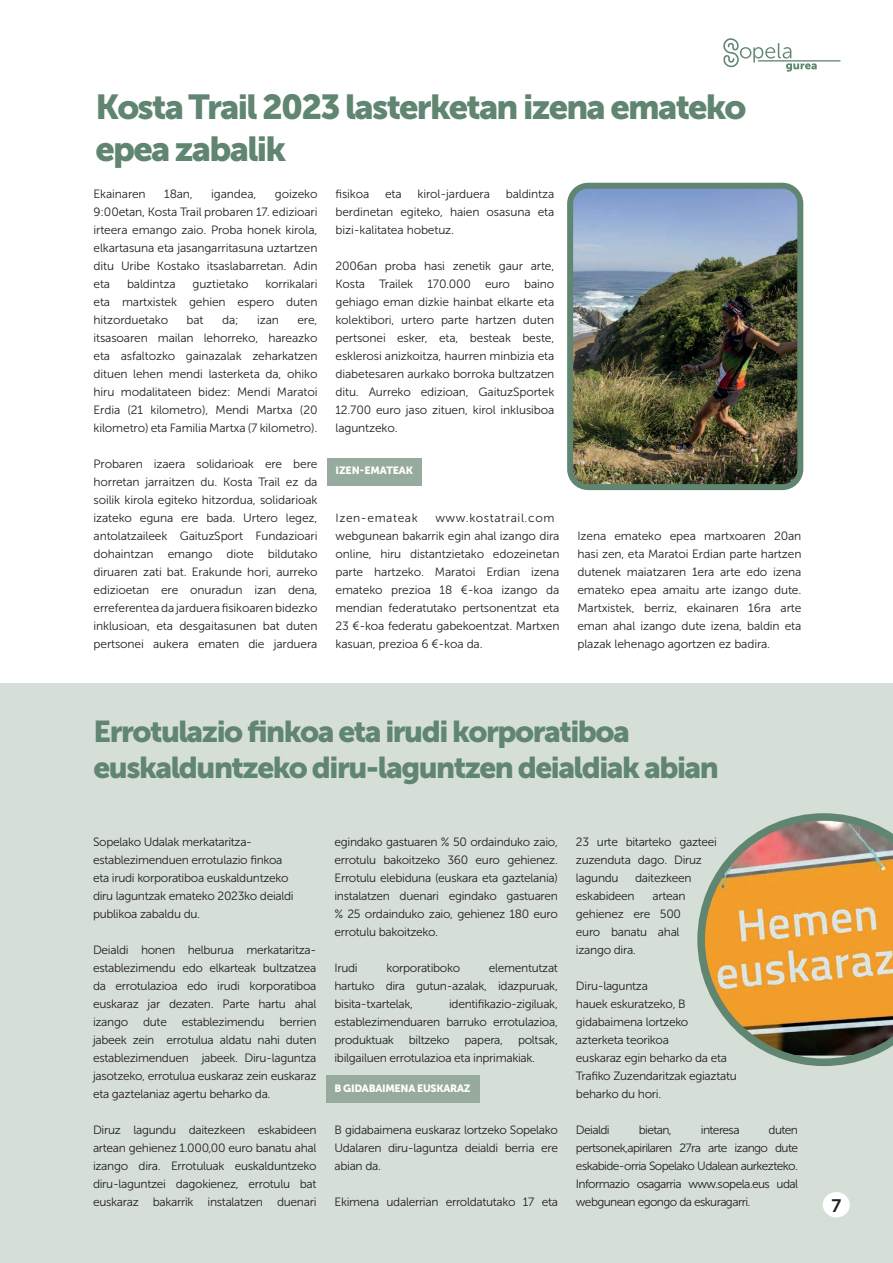
<style>
.page{position:relative;width:893px;height:1263px;background:#fff}
.page>*{position:absolute;margin:0;border:0;box-sizing:border-box;transform-origin:0 0}
.t1{font:34.5px/41.4px "Museo Sans 900";letter-spacing:-.05em;color:#608571}
.t2{font:30px/36px "Museo Sans 900";letter-spacing:-.05em;color:#608571}
.t3{font:18px "Museo Sans 700";color:#231f20}
.t4{font:12px/18px "Museo Sans 300";letter-spacing:-.025em;color:#231f20;text-align:justify}
.t5{font:12px "Museo Sans 300";letter-spacing:-.05em;color:#231f20}
.t6{font:12px "Museo Sans 300";letter-spacing:.05em;color:#231f20}
.t7{font:10.5px "Museo Sans 900";letter-spacing:-.025em;color:#fff}
</style>
<div class="page">
<div style="left:327px;top:458px;width:95px;height:27px;background:#96ab9d"></div>
<img style="left:574px;top:190px;width:222px;height:293px">
<div style="left:567px;top:183px;width:236px;height:307px;border:6px solid #608571;border-radius:18px"></div>
<div style="left:0;top:684px;width:893px;height:579px;background:#d6ded8"></div>
<img style="left:697px;top:813px;width:196px;height:253px">
<div style="left:326px;top:1075px;width:153px;height:28px;background:#96ab9d"></div>
<div style="left:823px;top:1192px;width:27px;height:25px;background:#fff;border-radius:50%"></div>
<hr style="left:758px;top:60px;width:82px;height:2px;background:#608571">
<svg style="left:723px;top:38px;width:94px;height:34px"></svg>
<h1 class="t1" style="left:95px;top:87px;width:653px">Kosta Trail 2023 lasterketan izena emateko epea zabalik</h1>
<p class="t4" style="left:94px;top:185px;width:54px">Ekainaren</p>
<p class="t4" style="left:164px;top:185px;width:30px">18an,</p>
<p class="t4" style="left:211px;top:185px;width:47px">igandea,</p>
<p class="t4" style="left:335px;top:185px;width:35px">fisikoa</p>
<p class="t4" style="left:385px;top:185px;width:18px">eta</p>
<p class="t4" style="left:418px;top:185px;width:74px">kirol-jarduera</p>
<p class="t4" style="left:94px;top:185px;width:225px;text-indent:181px">goizeko 9:00etan, Kosta Trail probaren 17. edizioari irteera emango zaio. Proba honek kirola, elkartasuna eta jasangarritasuna uztartzen ditu Uribe Kostako itsaslabarretan. Adin eta</p>
<p class="t4" style="left:335px;top:185px;width:220px;text-indent:170px">baldintza berdinetan egiteko, haien osasuna eta bizi-kalitatea hobetuz.</p>
<p class="t4" style="left:335px;top:257px;width:220px">2006an proba hasi zenetik gaur arte, Kosta Trailek 170.000 euro baino gehiago eman dizkie hainbat elkarte eta kolektibori, urtero parte hartzen duten pertsonei esker, eta, besteak beste, esklerosi anizkoitza, haurren minbizia eta diabetesaren aurkako borroka bultzatzen ditu. Aurreko edizioan, GaituzSportek 12.700 euro jaso zituen, kirol inklusiboa laguntzeko.</p>
<p class="t7" style="left:335px;top:465px;width:79px">IZEN-EMATEAK</p>
<p class="t6" style="left:335px;top:511px;width:84px">Izen-emateak</p>
<p class="t4" style="left:94px;top:275px;width:225px;text-indent:172px">korrikalari eta martxistek gehien espero duten hitzorduetako</p>
<p class="t4" style="left:127px;top:275px;width:50px">baldintza</p>
<p class="t4" style="left:192px;top:275px;width:58px">guztietako</p>
<p class="t4" style="left:187px;top:311px;width:19px">bat</p>
<p class="t4" style="left:222px;top:311px;width:18px">da;</p>
<p class="t4" style="left:257px;top:311px;width:23px">izan</p>
<p class="t4" style="left:94px;top:311px;width:225px;text-indent:204px">ere, itsasoaren mailan lehorreko, hareazko eta asfaltozko gainazalak zeharkatzen dituen lehen mendi lasterketa da, ohiko hiru modalitateen bidez: Mendi Maratoi Erdia (21 kilometro), Mendi Martxa (20 kilometro) eta Familia Martxa (7 kilometro).</p>
<p class="t4" style="left:94px;top:455px;width:225px">Probaren izaera solidarioak ere bere horretan jarraitzen du. Kosta Trail ez da soilik kirola egiteko hitzordua, solidarioak izateko eguna ere bada. Urtero legez, antolatzaileek GaituzSport Fundazioari dohaintzan emango diote bildutako diruaren zati bat. Erakunde hori, aurreko edizioetan ere onuradun izan dena, erreferentea da jarduera fisikoaren bidezko inklusioan, eta desgaitasunen bat duten pertsonei aukera ematen die jarduera</p>
<p class="t4" style="left:335px;top:509px;width:225px;text-align:left;text-indent:100px">www.kostatrail.com webgunean bakarrik egin ahal izango dira online, hiru distantzietako edozeinetan parte hartzeko. Maratoi Erdian izena emateko prezioa 18 €-koa izango da mendian federatutako pertsonentzat eta 23 €-koa federatu gabekoentzat. Martxen kasuan, prezioa 6 €-koa da.</p>
<p class="t4" style="left:577px;top:527px;width:225px">Izena emateko epea martxoaren 20an hasi zen, eta Maratoi Erdian parte hartzen dutenek maiatzaren 1era arte edo izena emateko epea amaitu arte izango dute.<br>Martxistek, berriz, ekainaren 16ra arte eman ahal izango dute izena, baldin eta plazak lehenago agortzen ez badira.</p>
<h2 class="t2" style="left:94px;top:713px;width:627px">Errotulazio finkoa eta irudi korporatiboa euskalduntzeko diru-laguntzen deialdiak abian</h2>
<p class="t4" style="left:93px;top:833px;width:202px;text-align:left">Sopelako Udalak merkataritza&shy;establezimenduen errotulazio finkoa eta irudi korporatiboa euskalduntzeko diru laguntzak emateko 2023ko deialdi publikoa zabaldu du.</p>
<p class="t4" style="left:93px;top:941px;width:225px">Deialdi honen helburua merkataritza&shy;establezimendu edo elkarteak bultzatzea da errotulazioa edo irudi korporatiboa euskaraz jar dezaten. Parte hartu ahal izango dute establezimendu berrien jabeek zein errotulua aldatu nahi duten establezimenduen jabeek. Diru-laguntza jasotzeko, errotulua euskaraz zein euskaraz eta gaztelaniaz agertu beharko da.</p>
<p class="t4" style="left:93px;top:1121px;width:225px">Diruz lagundu daitezkeen eskabideen artean gehienez 1.000,00 euro banatu ahal izango dira. Errotuluak euskalduntzeko diru-laguntzei dagokienez, errotulu bat euskaraz bakarrik instalatzen duenari</p>
<p class="t4" style="left:334px;top:833px;width:225px">egindako gastuaren % 50 ordainduko zaio, errotulu bakoitzeko 360 euro gehienez.<br>Errotulu elebiduna (euskara eta gaztelania) instalatzen duenari egindako gastuaren % 25 ordainduko zaio, gehienez 180 euro errotulu bakoitzeko.</p>
<p class="t4" style="left:334px;top:959px;width:25px">Irudi</p>
<p class="t4" style="left:386px;top:959px;width:75px">korporatiboko</p>
<p class="t4" style="left:334px;top:959px;width:225px;text-indent:154px">elementutzat hartuko dira gutun-azalak, idazpuruak, bisita-txartelak,</p>
<p class="t4" style="left:334px;top:995px;width:225px;text-indent:115px">identifikazio-zigiluak, establezimenduaren barruko errotulazioa, produktuak biltzeko papera, poltsak, ibilgailuen errotulazioa eta inprimakiak.</p>
<p class="t7" style="left:334px;top:1082px;width:137px">B GIDABAIMENA EUSKARAZ</p>
<p class="t4" style="left:334px;top:1121px;width:225px">B gidabaimena euskaraz lortzeko Sopelako Udalaren diru-laguntza deialdi berria ere abian da.</p>
<p class="t4" style="left:334px;top:1193px;width:225px">Ekimena udalerrian erroldatutako 17 eta</p>
<p class="t4" style="left:576px;top:833px;width:143px;text-align:left">23 urte bitarteko gazteei zuzenduta dago. Diruz lagundu</p>
<p class="t4" style="left:635px;top:869px;width:58px">daitezkeen</p>
<p class="t4" style="left:576px;top:887px;width:60px">eskabideen</p>
<p class="t4" style="left:576px;top:887px;width:111px;text-align:left;text-indent:77px">artean gehienez ere 500 euro banatu ahal izango dira.</p>
<p class="t4" style="left:576px;top:977px;width:162px;text-align:left">Diru-laguntza<br>hauek eskuratzeko, B gidabaimena lortzeko azterketa teorikoa<br>euskaraz egin beharko da eta<br>Trafiko Zuzendaritzak egiaztatu beharko du hori.</p>
<p class="t5" style="left:576px;top:1123px;width:35px">Deialdi</p>
<p class="t4" style="left:639px;top:1121px;width:35px">bietan,</p>
<p class="t5" style="left:701px;top:1123px;width:40px">interesa</p>
<p class="t4" style="left:576px;top:1121px;width:224px;text-indent:193px">duten pertsonek,apirilaren 27ra arte izango dute eskabide-orria Sopelako Udalean aurkezteko.<br>Informazio osagarria www.sopela.eus udal webgunean egongo da eskuragarri.</p>
<h3 class="t3" style="left:831px;top:1195px;width:11px">7</h3>
</div>
